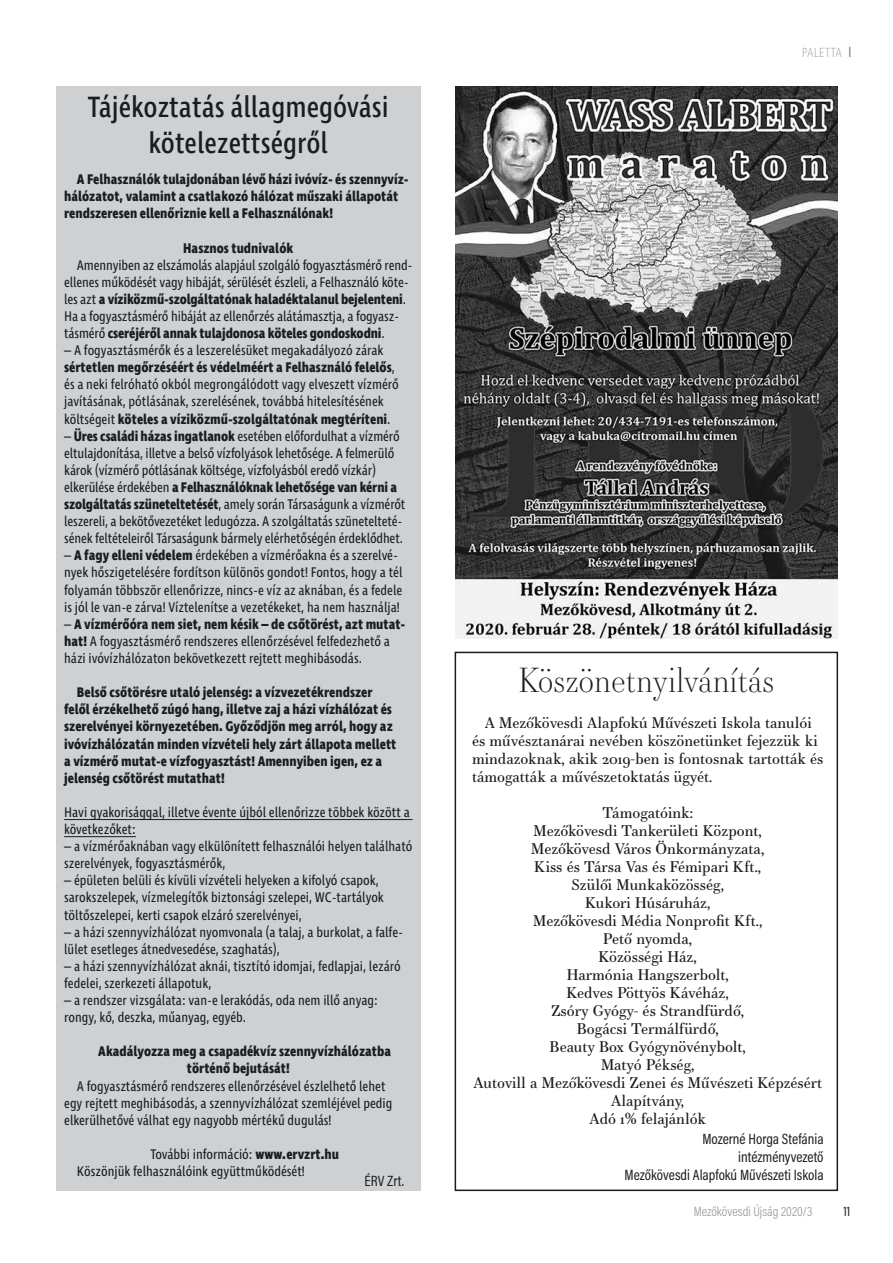
<style>
.page{position:relative;width:893px;height:1263px;background:#fff}
.page>*{position:absolute;margin:0;border:0;box-sizing:border-box;transform-origin:0 0}
.t1{font:300 33px "Essonnes Display";color:#1b1c20}
.t2{font:30px/36px "Ingra Cd";color:#1b1c20;text-align:center}
.t3{font:15px/18px "Essonnes Text";color:#1b1c20}
.t4{font:15px/18px "Acumin Pro Cond";color:#1b1c20;text-align:right}
.t5{font:14.25px/17.1px "Ingra Cd";color:#1b1c20}
.t6{font:700 14.25px/17.1px "Ingra Cd";color:#1b1c20}
.t7{font:300 13.5px "Acumin Pro Cond";color:#98989c}
.t8{font:200 13.5px "Ingra Cd";letter-spacing:.005em;color:#98989c}
.t9{font:13.5px "Acumin Pro Cond";color:#1b1c20}
.s1{font-weight:700}
</style>
<div class="page">
<div style="left:56px;top:86px;width:365px;height:1104px;background:#ced0d2"></div>
<hr style="left:64px;top:819px;width:349px;height:1px;background:#1b1c20">
<hr style="left:64px;top:836px;width:72px;height:1px;background:#1b1c20">
<img style="left:455px;top:86px;width:383px;height:552px">
<div style="left:455px;top:652px;width:383px;height:539px;border:2px solid #1b1c20"></div>
<h2 class="t2" style="left:88px;top:91px;width:302px">Tájékoztatás állagmegóvási kötelezettségről</h2>
<p class="t6" style="left:64px;top:171px;width:346px;text-indent:13px">A Felhasználók tulajdonában lévő házi ivóvíz- és szennyvíz&shy;hálózatot, valamint a csatlakozó hálózat műszaki állapotát rendszeresen ellenőriznie kell a Felhasználónak!</p>
<p class="t6" style="left:183px;top:240px;width:112px">Hasznos tudnivalók</p>
<p class="t5" style="left:64px;top:257px;width:350px;text-indent:13px">Amennyiben az elszámolás alapjául szolgáló fogyasztásmérő rend&shy;ellenes működését vagy hibáját, sérülését észleli, a Felhasználó köte&shy;les azt <span class="s1">a víziközmű-szolgáltatónak haladéktalanul bejelenteni</span>.<br>Ha a fogyasztásmérő hibáját az ellenőrzés alátámasztja, a fogyasz&shy;tásmérő <span class="s1">cseréjéről annak tulajdonosa köteles gondoskodni</span>.</p>
<p class="t5" style="left:64px;top:342px;width:336px">– A fogyasztásmérők és a leszerelésüket megakadályozó zárak <span class="s1">sértetlen megőrzéséért és védelméért a Felhasználó felelős</span>, és a neki felróható okból megrongálódott vagy elveszett vízmérő javításának, pótlásának, szerelésének, továbbá hitelesítésének költségeit <span class="s1">köteles a víziközmű-szolgáltatónak megtéríteni</span>.</p>
<p class="t5" style="left:64px;top:428px;width:343px">– <span class="s1">Üres családi házas ingatlanok</span> esetében előfordulhat a vízmérő eltulajdonítása, illetve a belső vízfolyások lehetősége. A felmerülő károk (vízmérő pótlásának költsége, vízfolyásból eredő vízkár) elkerülése érdekében <span class="s1">a Felhasználóknak lehetősége van kérni a szolgáltatás szüneteltetését</span>, amely során Társaságunk a vízmérőt leszereli, a bekötővezetéket ledugózza. A szolgáltatás szünetelteté&shy;sének feltételeiről Társaságunk bármely elérhetőségén érdeklődhet.</p>
<p class="t5" style="left:64px;top:548px;width:340px">– <span class="s1">A fagy elleni védelem</span> érdekében a vízmérőakna és a szerelvé&shy;nyek hőszigetelésére fordítson különös gondot! Fontos, hogy a tél folyamán többször ellenőrizze, nincs-e víz az aknában, és a fedele is jól le van-e zárva! Víztelenítse a vezetékeket, ha nem használja!</p>
<p class="t5" style="left:64px;top:616px;width:343px">– <span class="s1">A vízmérőóra nem siet, nem késik – de csőtörést, azt mutat&shy;hat!</span> A fogyasztásmérő rendszeres ellenőrzésével felfedezhető a házi ivóvízhálózaton bekövetkezett rejtett meghibásodás.</p>
<p class="t6" style="left:64px;top:684px;width:334px;text-indent:13px">Belső csőtörésre utaló jelenség: a vízvezetékrendszer felől érzékelhető zúgó hang, illetve zaj a házi vízhálózat és szerelvényei környezetében. Győződjön meg arról, hogy az ivóvízhálózatán minden vízvételi hely zárt állapota mellett a vízmérő mutat-e vízfogyasztást! Amennyiben igen, ez a jelenség csőtörést mutathat!</p>
<p class="t5" style="left:64px;top:804px;width:347px">Havi gyakorisággal, illetve évente újból ellenőrizze többek között a következőket:</p>
<p class="t5" style="left:64px;top:838px;width:350px">– a vízmérőaknában vagy elkülönített felhasználói helyen található szerelvények, fogyasztásmérők,</p>
<p class="t5" style="left:64px;top:873px;width:321px">– épületen belüli és kívüli vízvételi helyeken a kifolyó csapok, sarokszelepek, vízmelegítők biztonsági szelepei, WC-tartályok töltőszelepei, kerti csapok elzáró szerelvényei,</p>
<p class="t5" style="left:64px;top:924px;width:340px">– a házi szennyvízhálózat nyomvonala (a talaj, a burkolat, a falfe&shy;lület esetleges átnedvesedése, szaghatás),</p>
<p class="t5" style="left:64px;top:958px;width:338px">– a házi szennyvízhálózat aknái, tisztító idomjai, fedlapjai, lezáró fedelei, szerkezeti állapotuk,</p>
<p class="t5" style="left:64px;top:992px;width:315px">– a rendszer vizsgálata: van-e lerakódás, oda nem illő anyag: rongy, kő, deszka, műanyag, egyéb.</p>
<p class="t6" style="left:187px;top:1044px;width:206px;text-indent:-89px">Akadályozza meg a csapadékvíz szennyvízhálózatba történő bejutását!</p>
<p class="t5" style="left:64px;top:1078px;width:330px;text-indent:13px">A fogyasztásmérő rendszeres ellenőrzésével észlelhető lehet egy rejtett meghibásodás, a szennyvízhálózat szemléjével pedig elkerülhetővé válhat egy nagyobb mértékű dugulás!</p>
<p class="t5" style="left:77px;top:1146px;width:264px;text-indent:74px">További információ: <span class="s1">www.ervzrt.hu<br></span>Köszönjük felhasználóink együttműködését!</p>
<p class="t4" style="left:365px;top:1171px;width:41px">ÉRV Zrt.</p>
<p class="t8" style="left:802px;top:44px;width:41px">PALETTA</p>
<h1 class="t1" style="left:518px;top:656px;width:257px">Köszönetnyilvánítás</h1>
<p class="t3" style="left:472px;top:713px;width:353px;text-indent:13px">A Mezőkövesdi Alapfokú Művészeti Iskola tanulói és művésztanárai nevében köszönetünket fejezzük ki mindazoknak, akik 2019-ben is fontosnak tartották és támogatták a művészetoktatás ügyét.</p>
<p class="t3" style="left:473px;top:803px;width:350px;text-align:center">Támogatóink:<br>Mezőkövesdi Tankerületi Központ,<br>Mezőkövesd Város Önkormányzata,<br>Kiss és Társa Vas és Fémipari Kft.,<br>Szülői Munkaközösség,<br>Kukori Húsáruház,<br>Mezőkövesdi Média Nonprofit Kft.,<br>Pető nyomda,<br>Közösségi Ház,<br>Harmónia Hangszerbolt,<br>Kedves Pöttyös Kávéház,<br>Zsóry Gyógy- és Strandfürdő,<br>Bogácsi Termálfürdő,<br>Beauty Box Gyógynövénybolt,<br>Matyó Pékség,<br>Autovill a Mezőkövesdi Zenei és Művészeti Képzésért<br>Alapítvány,<br>Adó 1% felajánlók</p>
<p class="t4" style="left:625px;top:1130px;width:200px">Mozerné Horga Stefánia intézményvezető<br>Mezőkövesdi Alapfokú Művészeti Iskola</p>
<p class="t7" style="left:694px;top:1202px;width:120px">Mezőkövesdi Újság 2020/3</p>
<p class="t9" style="left:843px;top:1202px;width:8px">11</p>
</div>
